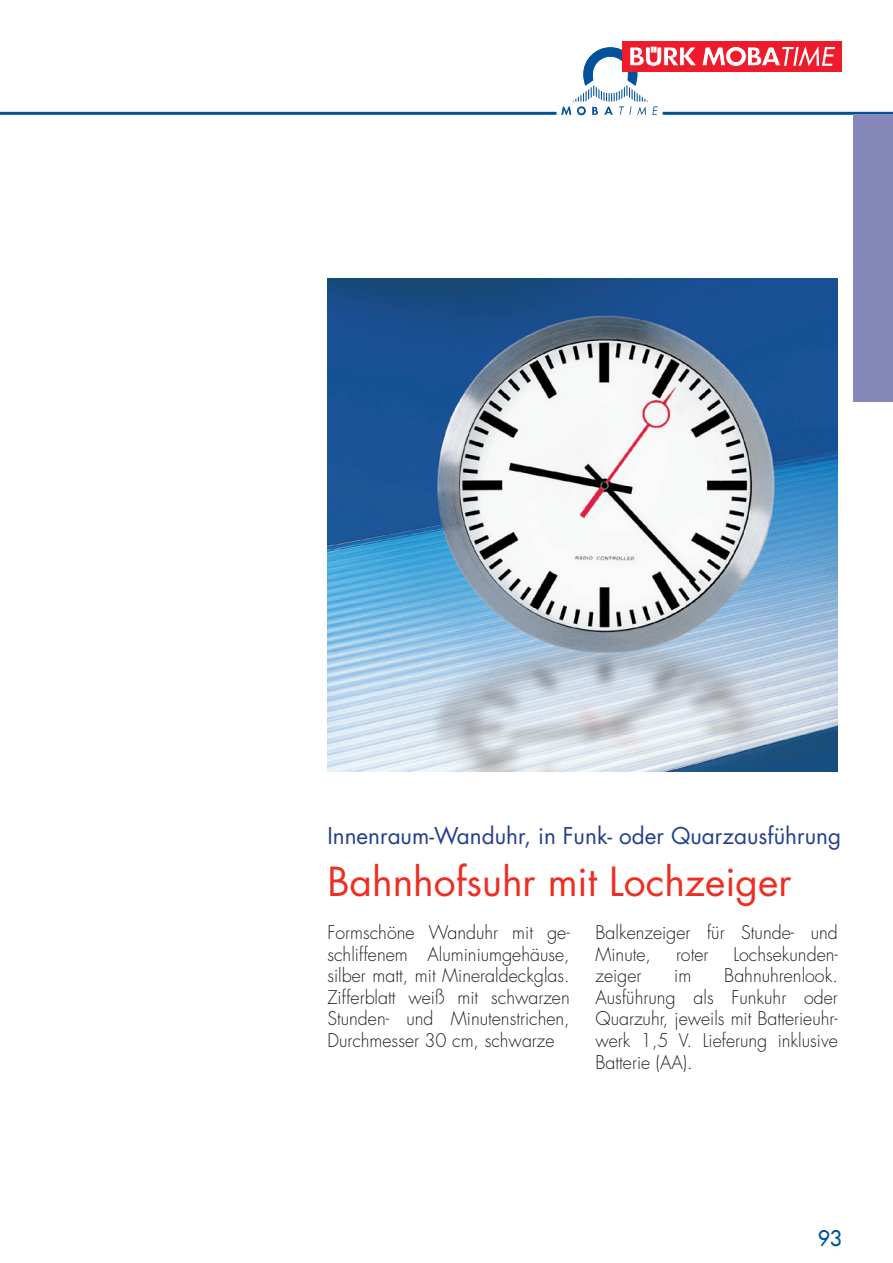
<style>
.page{position:relative;width:893px;height:1263px;background:#fff}
.page>*{position:absolute;margin:0;border:0;box-sizing:border-box;transform-origin:0 0}
.t1{font:39px "Futura Std";color:#ee2e22}
.t2{font:22.5px "Futura Std";color:#253f8e}
.t3{font:21px "Futura LT";color:#01529b}
.t4{font:300 18.3px/21.6px "Futura Std";color:#231f20;text-align:justify}
</style>
<div class="page">
<div style="left:622px;top:41px;width:220px;height:31px;background:#ee1b2c"></div>
<svg style="left:561px;top:46px;width:274px;height:69px"></svg>
<hr style="left:663px;top:112px;width:230px;height:3px;background:#01529b">
<hr style="left:0;top:112px;width:556px;height:3px;background:#01529b">
<div style="left:853px;top:115px;width:40px;height:287px;background:#8688ba"></div>
<img style="left:327px;top:279px;width:511px;height:493px">
<p class="t2" style="left:327px;top:822px;width:515px">Innenraum-Wanduhr, in Funk- oder Quarzausführung</p>
<h1 class="t1" style="left:327px;top:857px;width:466px">Bahnhofsuhr mit Lochzeiger</h1>
<p class="t4" style="left:327px;top:922px;width:244px">Formschöne Wanduhr mit ge&shy;schliffenem Aluminiumgehäuse, silber matt, mit Mineraldeckglas.<br>Zifferblatt weiß mit schwarzen Stunden- und Minutenstrichen, Durchmesser 30 cm, schwarze</p>
<p class="t4" style="left:595px;top:922px;width:244px">Balkenzeiger für Stunde- und<br>Minute,</p>
<p class="t4" style="left:676px;top:944px;width:34px">roter</p>
<p class="t4" style="left:733px;top:944px;width:106px">Lochsekunden-</p>
<p class="t4" style="left:595px;top:965px;width:244px;text-indent:129px">Bahnuhrenlook.<br>Ausführung als Funkuhr oder Quarzuhr, jeweils mit Batterieuhr&shy;werk 1,5 V. Lieferung inklusive Batterie (AA).</p>
<p class="t4" style="left:595px;top:965px;width:47px">zeiger</p>
<p class="t4" style="left:674px;top:965px;width:19px">im</p>
<p class="t3" style="left:818px;top:1225px;width:26px">93</p>
</div>
